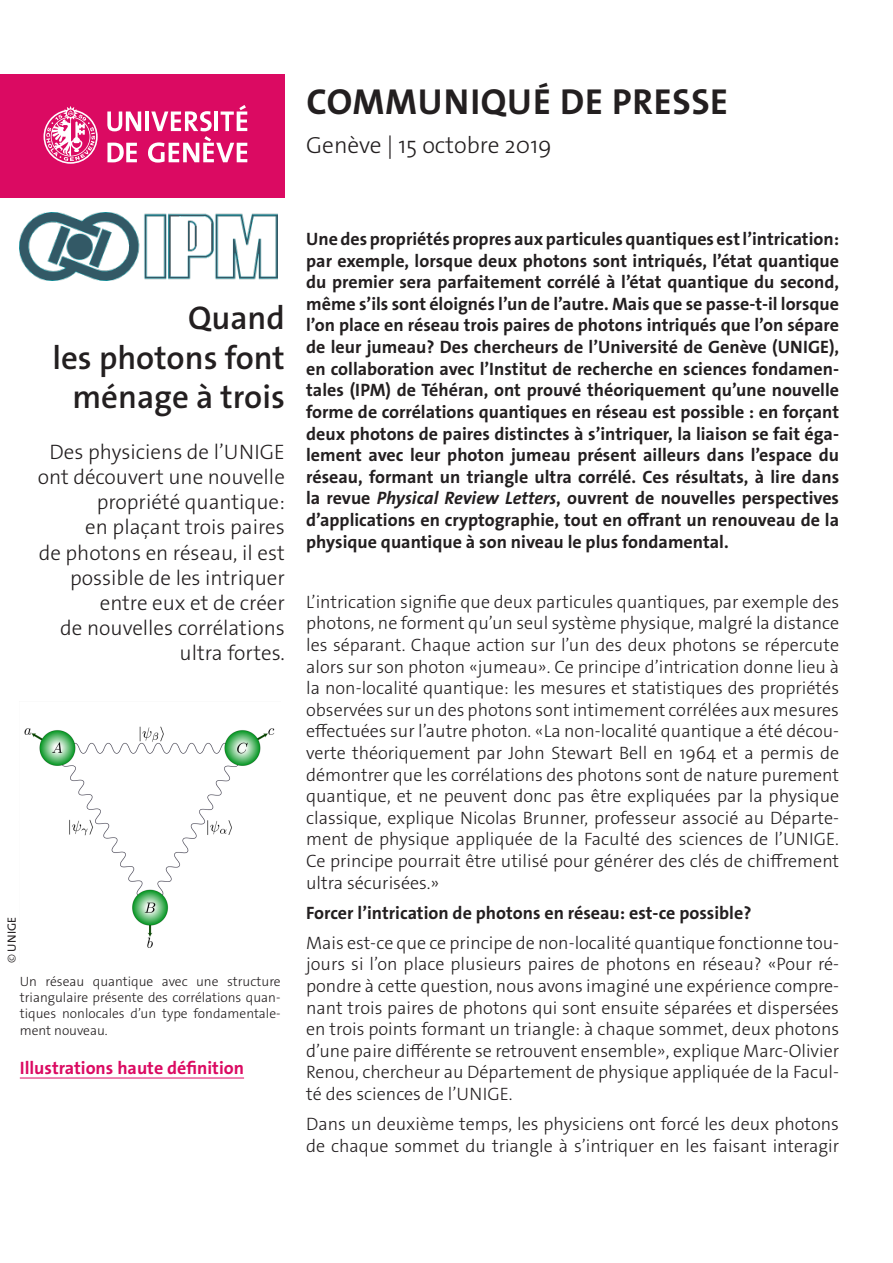
<style>
.page{position:relative;width:893px;height:1263px;background:#fff}
.page>*{position:absolute;margin:0;border:0;box-sizing:border-box;transform-origin:0 0}
._4__texte_courant{font:700 36.3px "The Sans Os F";letter-spacing:.02em;color:#231f20}
._1__grand_titre{font:600 33px/39.6px "The Sans Os F";color:#231f20;text-align:right}
._4__texte_courant-2{font:300 23.4px "The Sans Os F";color:#231f20}
._1__grand_titre-2{font:300 21px/25.2px "The Sans Os F";color:#231f20;text-align:right}
._4__texte_courant-3{font:300 18px/21.6px "The Sans Os F";color:#231f20;text-align:justify}
._4__texte_courant-4{font:700 18px/21.6px "The Sans Os F";color:#231f20;text-align:justify}
.t1{font:700 18px "The Sans Os F";color:#db0a62}
.t2{font:300 13.5px/16.2px "The Sans Os F";color:#231f20;text-align:justify}
.t3{font:12px "The Sans Os F";letter-spacing:.01em;color:#231f20}
.s1{font-weight:300}
.s2{font-style:italic}
</style>
<div class="page">
<div style="left:0;top:74px;width:285px;height:124px;background:#db0a62"></div>
<svg style="left:44px;top:106px;width:54px;height:58px"></svg>
<svg style="left:107px;top:111px;width:34px;height:20px"></svg>
<hr style="left:145px;top:111px;width:4px;height:20px;background:#fff">
<svg style="left:107px;top:143px;width:30px;height:19px"></svg>
<svg style="left:148px;top:105px;width:99px;height:58px"></svg>
<img style="left:24px;top:726px;width:251px;height:222px">
<hr style="left:20px;top:1078px;width:224px;height:1px;background:#db0a62">
<img style="left:20px;top:213px;width:257px;height:67px">
<p class="_4__texte_courant" style="left:306px;top:78px;width:423px">COMMUNIQUÉ DE PRESSE</p>
<p class="_4__texte_courant-2" style="left:306px;top:130px;width:247px">Genève | 15 octobre 2019</p>
<p class="_1__grand_titre" style="left:52px;top:298px;width:234px">Quand<br>les photons font ménage à trois</p>
<p class="_1__grand_titre-2" style="left:38px;top:439px;width:249px">Des physiciens de l’UNIGE ont découvert une nouvelle propriété quantique:<br>en plaçant trois paires<br>de photons en réseau, il est possible de les intriquer entre eux et de créer<br>de nouvelles corrélations ultra fortes.</p>
<p class="t3" style="left:4px;top:963px;width:48px;rotate:-90deg"><span class="s1">©</span> UNIGE</p>
<p class="t2" style="left:20px;top:973px;width:262px">Un réseau quantique avec une structure triangulaire présente des corrélations quan&shy;tiques nonlocales d’un type fondamentale&shy;ment nouveau.</p>
<p class="t1" style="left:20px;top:1056px;width:226px">Illustrations haute définition</p>
<p class="_4__texte_courant-4" style="left:306px;top:228px;width:534px">Une des propriétés propres aux particules quantiques est l’intrication: par exemple, lorsque deux photons sont intriqués, l’état quantique du premier sera parfaitement corrélé à l’état quantique du second, même s’ils sont éloignés l’un de l’autre. Mais que se passe-t-il lorsque l’on place en réseau trois paires de photons intriqués que l’on sépare de leur jumeau? Des chercheurs de l’Université de Genève (UNIGE), en collaboration avec l’Institut de recherche en sciences fondamen&shy;tales (IPM) de Téhéran, ont prouvé théoriquement qu’une nouvelle forme de corrélations quantiques en réseau est possible : en forçant deux photons de paires distinctes à s’intriquer, la liaison se fait éga&shy;lement avec leur photon jumeau présent ailleurs dans l’espace du réseau, formant un triangle ultra corrélé. Ces résultats, à lire dans la revue <span class="s2">Physical Review Letters</span>, ouvrent de nouvelles perspectives d’applications en cryptographie, tout en offrant un renouveau de la physique quantique à son niveau le plus fondamental.</p>
<p class="_4__texte_courant-3" style="left:306px;top:591px;width:534px">L’intrication signifie que deux particules quantiques, par exemple des photons, ne forment qu’un seul système physique, malgré la distance les séparant. Chaque action sur l’un des deux photons se répercute alors sur son photon «jumeau». Ce principe d’intrication donne lieu à la non-localité quantique: les mesures et statistiques des propriétés observées sur un des photons sont intimement corrélées aux mesures effectuées sur l’autre photon. «La non-localité quantique a été décou&shy;verte théoriquement par John Stewart Bell en 1964 et a permis de démontrer que les corrélations des photons sont de nature purement quantique, et ne peuvent donc pas être expliquées par la physique classique, explique Nicolas Brunner, professeur associé au Départe&shy;ment de physique appliquée de la Faculté des sciences de l’UNIGE.<br>Ce principe pourrait être utilisé pour générer des clés de chiffrement ultra sécurisées.»</p>
<p class="_4__texte_courant-4" style="left:306px;top:902px;width:447px">Forcer l’intrication de photons en réseau: est-ce possible?</p>
<p class="_4__texte_courant-3" style="left:306px;top:932px;width:534px">Mais est-ce que ce principe de non-localité quantique fonctionne tou&shy;jours si l’on place plusieurs paires de photons en réseau? «Pour ré&shy;pondre à cette question, nous avons imaginé une expérience compre&shy;nant trois paires de photons qui sont ensuite séparées et dispersées en trois points formant un triangle: à chaque sommet, deux photons d’une paire différente se retrouvent ensemble», explique Marc-Olivier Renou, chercheur au Département de physique appliquée de la Facul&shy;té des sciences de l’UNIGE.</p>
<p class="_4__texte_courant-3" style="left:306px;top:1113px;width:534px">Dans un deuxième temps, les physiciens ont forcé les deux photons de chaque sommet du triangle à s’intriquer en les faisant interagir</p>
</div>
